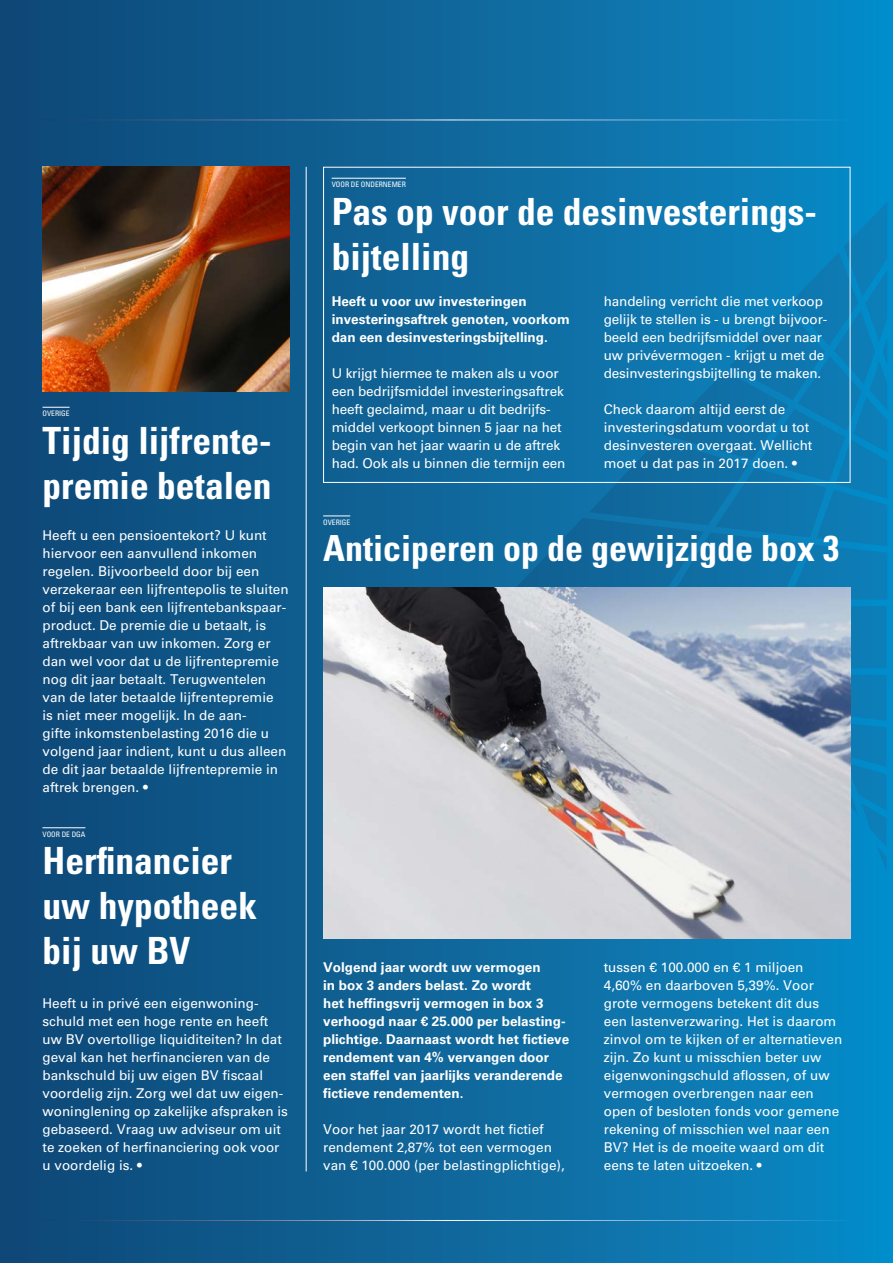
<style>
.page{position:relative;width:893px;height:1263px;background:#fff}
.page>*{position:absolute;margin:0;border:0;box-sizing:border-box;transform-origin:0 0}
.t1{font:700 condensed 37.5px/45px "Univers LT Std";color:#fff}
.t2{font:700 condensed 36px "Univers LT Std";color:#fff}
.t3{font:13.5px/18px "Univers LT Std";color:#fff}
.t4{font:700 13.5px/18px "Univers LT Std";color:#fff}
.t5{font:condensed 7.5px "Univers LT Std";color:#fff}
</style>
<div class="page">
<div style="left:0;top:0;width:893px;height:1263px;background:linear-gradient(to right,#114673,#0a8bc7)"></div>
<svg style="left:452px;top:202px;width:435px;height:670px;background:#0e75ac"></svg>
<hr style="left:43px;top:1220px;width:807px;height:1px;background:#fff">
<hr style="left:43px;top:120px;width:807px;height:1px;background:#fff">
<img style="left:323px;top:588px;width:527px;height:351px">
<div style="left:323px;top:167px;width:527px;height:316px;border:1px solid #fff"></div>
<hr style="left:332px;top:178px;width:74px;height:1px;background:#fff">
<svg style="left:323px;top:515px;width:27px;height:1px"></svg>
<hr style="left:306px;top:167px;width:1px;height:1004px;background:#fff">
<img style="left:43px;top:167px;width:246px;height:224px">
<svg style="left:43px;top:407px;width:27px;height:1px"></svg>
<hr style="left:43px;top:827px;width:42px;height:1px;background:#fff">
<p class="t5" style="left:43px;top:409px;width:29px">OVERIGE</p>
<h1 class="t1" style="left:43px;top:418px;width:231px">Tijdig lijfrente&shy;premie betalen</h1>
<p class="t3" style="left:43px;top:526px;width:248px">Heeft u een pensioentekort? U kunt hiervoor een aanvullend inkomen regelen. Bijvoorbeeld door bij een verzekeraar een lijfrentepolis te sluiten of bij een bank een lijfrentebankspaar&shy;product. De premie die u betaalt, is aftrekbaar van uw inkomen. Zorg er dan wel voor dat u de lijfrentepremie nog dit jaar betaalt. Terugwentelen van de later betaalde lijfrentepremie<br>is niet meer mogelijk. In de aan-<br>gifte inkomstenbelasting 2016 die u volgend jaar indient, kunt u dus alleen de dit jaar betaalde lijfrentepremie in aftrek brengen. •</p>
<p class="t5" style="left:43px;top:829px;width:44px">VOOR DE DGA</p>
<h1 class="t1" style="left:43px;top:838px;width:216px">Herfinancier uw hypotheek bij uw BV</h1>
<p class="t3" style="left:43px;top:994px;width:247px">Heeft u in privé een eigenwoning&shy;schuld met een hoge rente en heeft uw BV overtollige liquiditeiten? In dat geval kan het herfinancieren van de bankschuld bij uw eigen BV fiscaal voordelig zijn. Zorg wel dat uw eigen&shy;woninglening op zakelijke afspraken is gebaseerd. Vraag uw adviseur om uit te zoeken of herfinanciering ook voor u voordelig is. •</p>
<p class="t5" style="left:332px;top:180px;width:76px">VOOR DE ONDERNEMER</p>
<h1 class="t1" style="left:332px;top:189px;width:487px">Pas op voor de desinvesterings&shy;bijtelling</h1>
<p class="t4" style="left:332px;top:292px;width:240px">Heeft u voor uw investeringen investeringsaftrek genoten, voorkom dan een desinvesteringsbijtelling.</p>
<p class="t3" style="left:332px;top:364px;width:235px">U krijgt hiermee te maken als u voor een bedrijfsmiddel investeringsaftrek heeft geclaimd, maar u dit bedrijfs&shy;middel verkoopt binnen 5 jaar na het begin van het jaar waarin u de aftrek had. Ook als u binnen die termijn een</p>
<p class="t3" style="left:604px;top:292px;width:225px">handeling verricht die met verkoop gelijk te stellen is - u brengt bijvoor&shy;beeld een bedrijfsmiddel over naar uw privévermogen - krijgt u met de desinvesteringsbijtelling te maken.</p>
<p class="t3" style="left:604px;top:400px;width:210px">Check daarom altijd eerst de investeringsdatum voordat u tot desinvesteren overgaat. Wellicht moet u dat pas in 2017 doen. •</p>
<p class="t5" style="left:323px;top:517px;width:29px">OVERIGE</p>
<h2 class="t2" style="left:323px;top:526px;width:517px">Anticiperen op de gewijzigde box 3</h2>
<p class="t4" style="left:323px;top:958px;width:248px">Volgend jaar wordt uw vermogen<br>in box 3 anders belast. Zo wordt<br>het heffingsvrij vermogen in box 3 verhoogd naar € 25.000 per belasting&shy;plichtige. Daarnaast wordt het fictieve rendement van 4% vervangen door een staffel van jaarlijks veranderende fictieve rendementen.</p>
<p class="t3" style="left:323px;top:1120px;width:243px">Voor het jaar 2017 wordt het fictief rendement 2,87% tot een vermogen van € 100.000 (per belastingplichtige),</p>
<p class="t3" style="left:604px;top:958px;width:240px">tussen € 100.000 en € 1 miljoen<br>4,60% en daarboven 5,39%. Voor grote vermogens betekent dit dus een lastenverzwaring. Het is daarom zinvol om te kijken of er alternatieven zijn. Zo kunt u misschien beter uw eigenwoningschuld aflossen, of uw vermogen overbrengen naar een open of besloten fonds voor gemene rekening of misschien wel naar een<br>BV? Het is de moeite waard om dit eens te laten uitzoeken. •</p>
</div>
